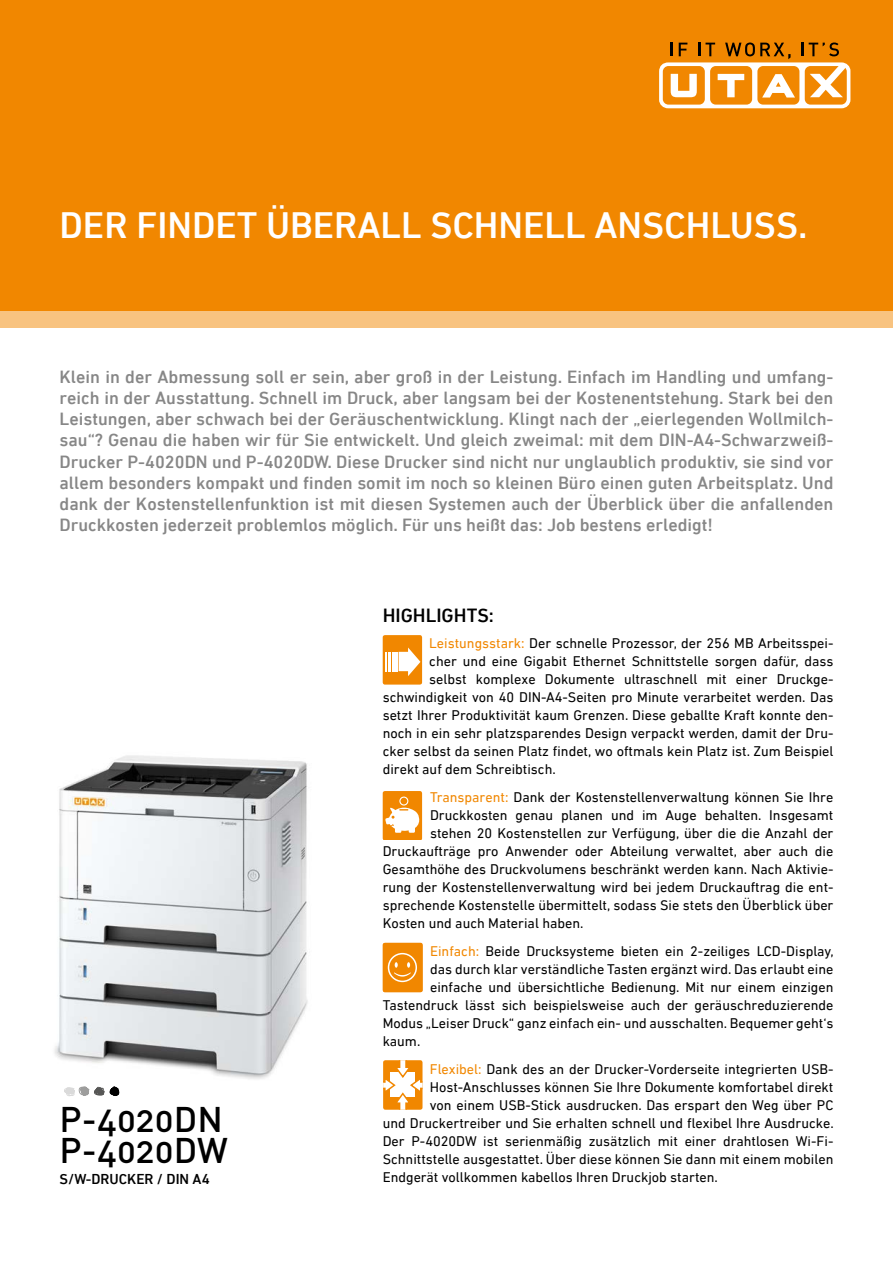
<style>
.page{position:relative;width:893px;height:1263px;background:#fff}
.page>*{position:absolute;margin:0;border:0;box-sizing:border-box;transform-origin:0 0}
.t1{font:500 37.5px "DIN Next LT Pro";color:#fff}
.t2{font:35.25px/31px "DIN Medium Alternate";letter-spacing:.005em;color:#000}
.t3{font:500 19.5px "DIN Next LT Pro";color:#000}
.t4{font:500 18px/21px "DIN Next LT Pro";color:#878787;text-align:justify}
.t5{font:500 14.7px "DIN Next LT Pro";color:#000}
.t6{font:14.25px "DIN Next LT Pro";color:#000}
.s1{color:#f18700}
</style>
<div class="page">
<img style="left:54px;top:755px;width:254px;height:336px">
<div style="left:0;top:0;width:893px;height:310px;background:#f18700"></div>
<div style="left:0;top:310px;width:893px;height:17px;background:#f8c380"></div>
<div style="left:659px;top:62px;width:191px;height:46px;background:#fff;border-radius:9px"></div>
<div style="left:663px;top:66px;width:42px;height:39px;background:#f18700;border-radius:6px"></div>
<div style="left:710px;top:66px;width:42px;height:39px;background:#f18700;border-radius:6px"></div>
<div style="left:757px;top:66px;width:42px;height:39px;background:#f18700;border-radius:6px"></div>
<div style="left:805px;top:66px;width:42px;height:39px;background:#f18700;border-radius:6px"></div>
<svg style="left:671px;top:74px;width:26px;height:23px"></svg>
<svg style="left:718px;top:74px;width:26px;height:23px"></svg>
<svg style="left:810px;top:66px;width:36px;height:31px"></svg>
<svg style="left:762px;top:74px;width:33px;height:24px"></svg>
<svg style="left:671px;top:43px;width:2px;height:13px"></svg>
<svg style="left:679px;top:43px;width:8px;height:13px"></svg>
<svg style="left:699px;top:43px;width:16px;height:13px"></svg>
<svg style="left:725px;top:43px;width:65px;height:16px"></svg>
<svg style="left:802px;top:43px;width:37px;height:13px"></svg>
<div style="left:383px;top:943px;width:40px;height:49px;background:#f29927;border-radius:2px"></div>
<svg style="left:383px;top:943px;width:39px;height:49px"></svg>
<svg style="left:64px;top:1086px;width:55px;height:10px"></svg>
<div style="left:383px;top:792px;width:39px;height:48px;background:#f18700;border-radius:2px"></div>
<svg style="left:385px;top:804px;width:35px;height:29px"></svg>
<div style="left:399px;top:796px;width:9px;height:9px;border:1px solid #fff;border-radius:50%"></div>
<svg style="left:383px;top:1060px;width:39px;height:50px"></svg>
<div style="left:383px;top:635px;width:39px;height:50px;background:#f18700;border-radius:2px"></div>
<div style="left:392px;top:652px;width:5px;height:19px;background:#fff"></div>
<hr style="left:388px;top:652px;width:3px;height:19px;background:#fff">
<svg style="left:385px;top:652px;width:2px;height:19px"></svg>
<svg style="left:399px;top:647px;width:21px;height:29px"></svg>
<h1 class="t1" style="left:60px;top:204px;width:749px">Der findet überall schnell Anschluss.</h1>
<p class="t4" style="left:60px;top:367px;width:775px">Klein in der Abmessung soll er sein, aber groß in der Leistung. Einfach im Handling und umfang&shy;reich in der Ausstattung. Schnell im Druck, aber langsam bei der Kostenentstehung. Stark bei den Leistungen, aber schwach bei der Geräuschentwicklung. Klingt nach der „eierlegenden Wollmilch&shy;sau“? Genau die haben wir für Sie entwickelt. Und gleich zweimal: mit dem DIN-A4-Schwarzweiß-Drucker P-4020DN und P-4020DW. Diese Drucker sind nicht nur unglaublich produktiv, sie sind vor allem besonders kompakt und finden somit im noch so kleinen Büro einen guten Arbeitsplatz. Und dank der Kostenstellenfunktion ist mit diesen Systemen auch der Überblick über die anfallenden Druckkosten jederzeit problemlos möglich. Für uns heißt das: Job bestens erledigt!</p>
<h2 class="t2" style="left:60px;top:1102px;width:170px">P-4020DN<br>P-4020DW</h2>
<p class="t5" style="left:60px;top:1170px;width:152px">S/W-drucker / DIN A4</p>
<h3 class="t3" style="left:383px;top:604px;width:113px">HIGHLIGHTS:</h3>
<p class="t6" style="left:429px;top:635px;width:406px"><span class="s1">Leistungsstark:</span> Der schnelle Prozessor, der 256 MB Arbeitsspei-</p>
<p class="t6" style="left:429px;top:653px;width:406px">cher und eine Gigabit Ethernet Schnittstelle sorgen dafür, dass</p>
<p class="t6" style="left:429px;top:671px;width:406px">selbst komplexe Dokumente ultraschnell mit einer Druckge-</p>
<p class="t6" style="left:383px;top:689px;width:452px">schwindigkeit von 40 DIN-A4-Seiten pro Minute verarbeitet werden. Das</p>
<p class="t6" style="left:383px;top:707px;width:452px">setzt Ihrer Produktivität kaum Grenzen. Diese geballte Kraft konnte den-</p>
<p class="t6" style="left:383px;top:725px;width:452px">noch in ein sehr platzsparendes Design verpackt werden, damit der Dru-</p>
<p class="t6" style="left:383px;top:743px;width:452px">cker selbst da seinen Platz findet, wo oftmals kein Platz ist. Zum Beispiel</p>
<p class="t6" style="left:383px;top:761px;width:175px">direkt auf dem Schreibtisch.</p>
<p class="t6" style="left:430px;top:789px;width:405px"><span class="s1">Transparent:</span> Dank der Kostenstellenverwaltung können Sie Ihre</p>
<p class="t6" style="left:430px;top:807px;width:405px">Druckkosten genau planen und im Auge behalten. Insgesamt</p>
<p class="t6" style="left:430px;top:825px;width:405px">stehen 20 Kostenstellen zur Verfügung, über die die Anzahl der</p>
<p class="t6" style="left:383px;top:843px;width:452px">Druckaufträge pro Anwender oder Abteilung verwaltet, aber auch die</p>
<p class="t6" style="left:383px;top:861px;width:452px">Gesamthöhe des Druckvolumens beschränkt werden kann. Nach Aktivie-</p>
<p class="t6" style="left:383px;top:879px;width:452px">rung der Kostenstellenverwaltung wird bei jedem Druckauftrag die ent-</p>
<p class="t6" style="left:383px;top:897px;width:452px">sprechende Kostenstelle übermittelt, sodass Sie stets den Überblick über</p>
<p class="t6" style="left:383px;top:915px;width:202px">Kosten und auch Material haben.</p>
<p class="t6" style="left:430px;top:943px;width:405px"><span class="s1">Einfach:</span> Beide Drucksysteme bieten ein 2-zeiliges LCD-Display,</p>
<p class="t6" style="left:430px;top:961px;width:405px">das durch klar verständliche Tasten ergänzt wird. Das erlaubt eine</p>
<p class="t6" style="left:430px;top:979px;width:405px">einfache und übersichtliche Bedienung. Mit nur einem einzigen</p>
<p class="t6" style="left:383px;top:997px;width:452px">Tastendruck lässt sich beispielsweise auch der geräuschreduzierende</p>
<p class="t6" style="left:383px;top:1015px;width:452px">Modus „Leiser Druck“ ganz einfach ein- und ausschalten. Bequemer geht‘s</p>
<p class="t6" style="left:383px;top:1033px;width:39px">kaum.</p>
<p class="t6" style="left:430px;top:1060px;width:405px"><span class="s1">Flexibel:</span> Dank des an der Drucker-Vorderseite integrierten USB-</p>
<p class="t6" style="left:430px;top:1078px;width:405px">Host-Anschlusses können Sie Ihre Dokumente komfortabel direkt</p>
<p class="t6" style="left:430px;top:1096px;width:405px">von einem USB-Stick ausdrucken. Das erspart den Weg über PC</p>
<p class="t6" style="left:383px;top:1114px;width:453px">und Druckertreiber und Sie erhalten schnell und flexibel Ihre Ausdrucke.</p>
<p class="t6" style="left:383px;top:1132px;width:452px">Der P-4020DW ist serienmäßig zusätzlich mit einer drahtlosen Wi-Fi-</p>
<p class="t6" style="left:383px;top:1150px;width:452px">Schnittstelle ausgestattet. Über diese können Sie dann mit einem mobilen</p>
<p class="t6" style="left:383px;top:1168px;width:337px">Endgerät vollkommen kabellos Ihren Druckjob starten.</p>
</div>
